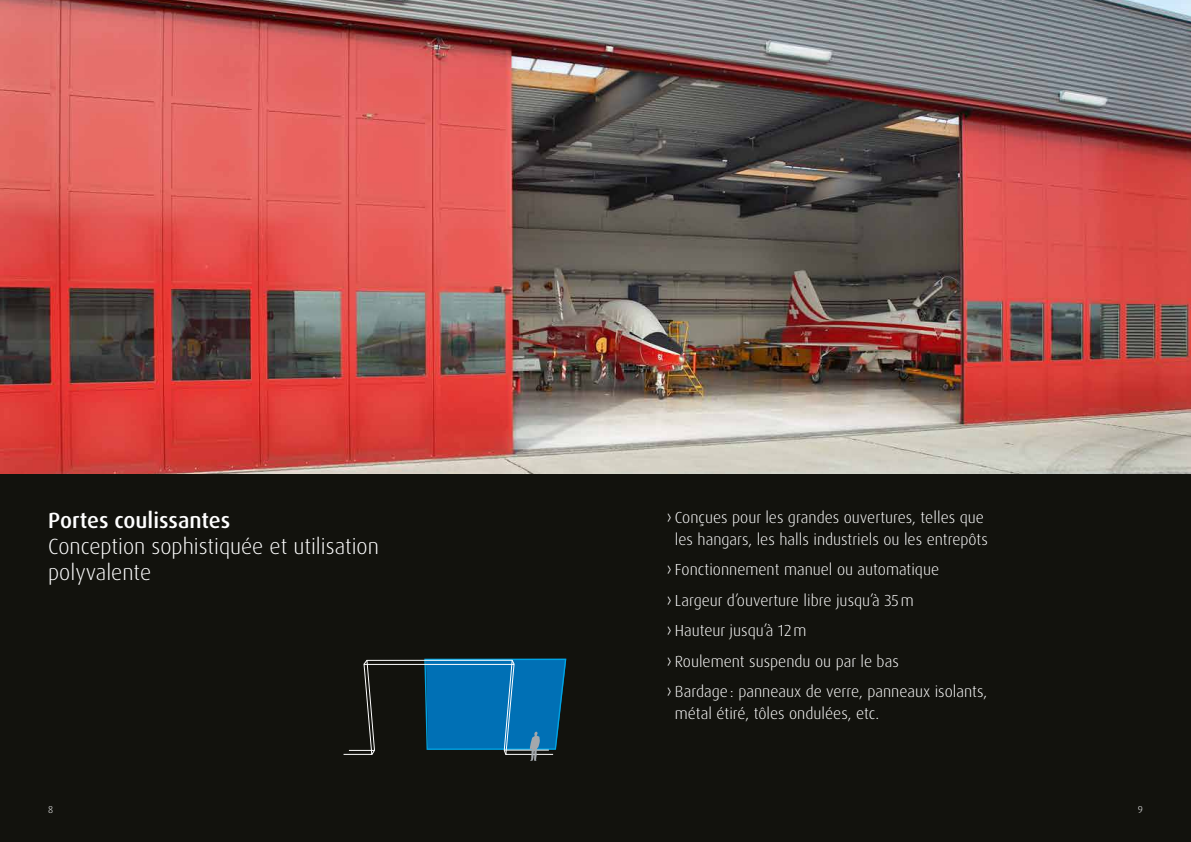
<style>
.page{position:relative;width:1191px;height:842px;background:#12120d}
.page>*{position:absolute;margin:0;border:0;box-sizing:border-box;transform-origin:0 0}
.t1{font:300 22px/26px "Dax Pro";color:#fff}
.t2{font:500 22px "Dax Pro";color:#fff}
.t3{font:300 16px/30.5px "Dax Pro";color:#fff;text-align:center}
.t4{font:300 10px "Dax Pro";color:#fff}
.s1{font-size:19px}
</style>
<div class="page">
<svg style="left:343px;top:659px;width:223px;height:102px"></svg>
<img style="left:0;top:0;width:1191px;height:473px">
<h1 class="t2" style="left:48px;top:506px;width:184px">Portes coulissantes</h1>
<h1 class="t1" style="left:48px;top:533px;width:332px">Conception sophistiquée et utilisation polyvalente</h1>
<p class="t3" style="left:666px;top:506px;width:323px;line-height:22px"><span class="s1">›</span> Conçues pour les grandes ouvertures, telles que les hangars, les halls industriels ou les entrepôts</p>
<p class="t3" style="left:666px;top:555px;width:322px;text-align:left"><span class="s1">›</span> Fonctionnement manuel ou automatique<br><span class="s1">›</span> Largeur d’ouverture libre jusqu’à 35m<br><span class="s1">›</span> Hauteur jusqu’à 12m<br><span class="s1">›</span> Roulement suspendu ou par le bas<br><span class="s1">›</span> Bardage: panneaux de verre, panneaux isolants,</p>
<p class="t3" style="left:675px;top:699px;width:206px">métal étiré, tôles ondulées, etc.</p>
<p class="t4" style="left:48px;top:803px;width:7px">8</p>
<p class="t4" style="left:1137px;top:803px;width:7px">9</p>
</div>
